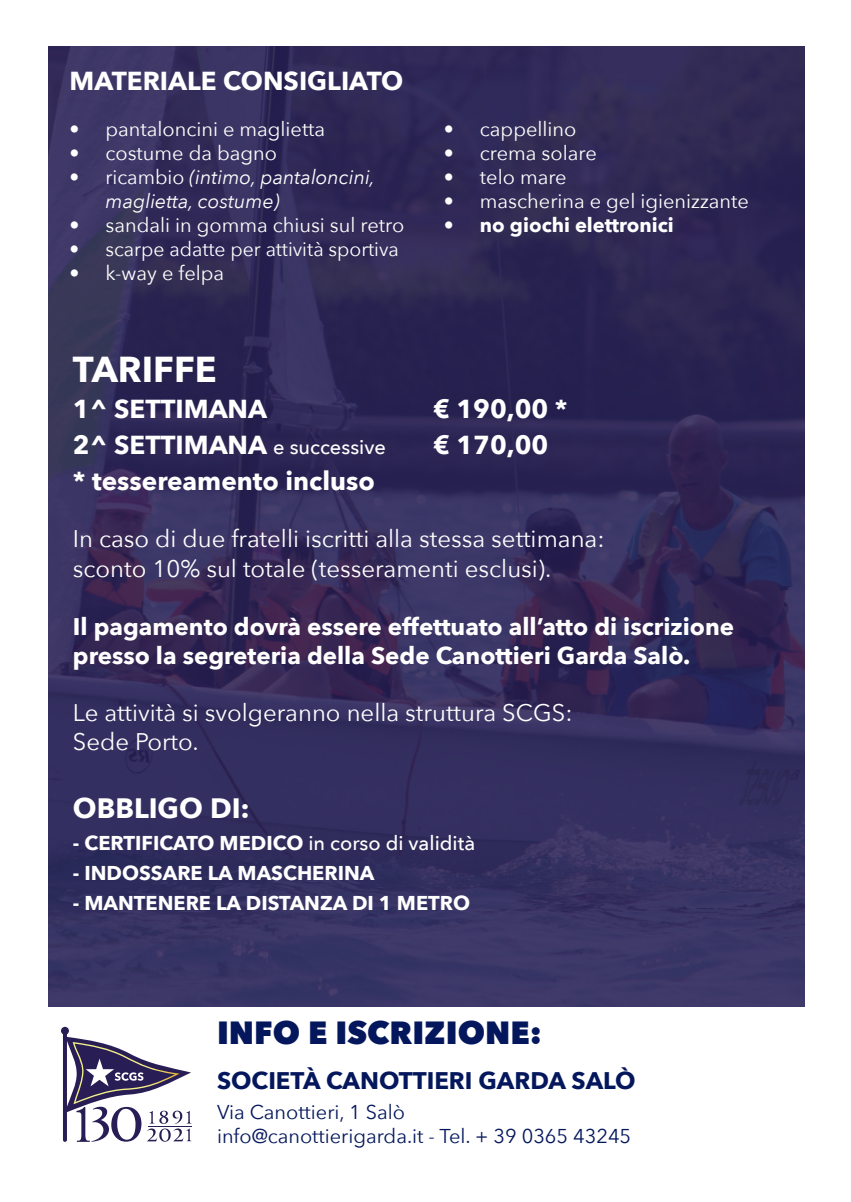
<style>
.page{position:relative;width:851px;height:1202px;background:#fff}
.page>*{position:absolute;margin:0;border:0;box-sizing:border-box;transform-origin:0 0}
.t1{font:700 36px "Avenir Next";color:#fff}
.t2{font:800 32px "Avenir Next";color:#04175c}
.t3{font:700 28px "Avenir Next";color:#fff}
.t4{font:700 26px "Avenir Next";color:#fff}
.t5{font:24px/30px "Avenir Next";color:#fff}
.t6{font:700 24px/28.8px "Avenir Next";color:#fff}
.t7{font:700 24px "Avenir Next";color:#04175c}
.t8{font:20px "Avenir Next";color:#fff}
.t9{font:700 20px "Avenir Next";color:#fff}
.t10{font:20px/24px "Avenir Next";color:#04175c}
.t11{font:italic 20px/24px "Avenir Next";color:#fff}
.s1{font-style:normal}
.s2{font-weight:500;font-size:20px}
.s3{font-weight:500}
</style>
<div class="page">
<img style="left:48px;top:46px;width:756px;height:960px">
<svg style="left:61px;top:1027px;width:130px;height:115px"></svg>
<hr style="left:148px;top:1126px;width:43px;height:1px;background:#281e54">
<h3 class="t4" style="left:69px;top:58px;width:335px">MATERIALE CONSIGLIATO</h3>
<p class="t8" style="left:69px;top:112px;width:257px">• pantaloncini e maglietta</p>
<p class="t8" style="left:69px;top:136px;width:209px">• costume da bagno</p>
<p class="t11" style="left:105px;top:164px;width:271px;text-indent:-36px"><span class="s1">• ricambio</span> (intimo, pantaloncini, maglietta, costume)</p>
<p class="t8" style="left:69px;top:208px;width:336px">• sandali in gomma chiusi sul retro</p>
<p class="t8" style="left:69px;top:232px;width:331px">• scarpe adatte per attività sportiva</p>
<p class="t8" style="left:69px;top:256px;width:156px">• k-way e felpa</p>
<p class="t8" style="left:444px;top:112px;width:134px">• cappellino</p>
<p class="t8" style="left:444px;top:136px;width:154px">• crema solare</p>
<p class="t8" style="left:444px;top:160px;width:124px">• telo mare</p>
<p class="t8" style="left:444px;top:184px;width:306px">• mascherina e gel igienizzante</p>
<p class="t9" style="left:444px;top:208px;width:231px">• no giochi elettronici</p>
<h1 class="t1" style="left:73px;top:338px;width:145px">TARIFFE</h1>
<h3 class="t4" style="left:73px;top:386px;width:196px">1^ SETTIMANA</h3>
<h3 class="t4" style="left:433px;top:386px;width:136px">€ 190,00 *</h3>
<h3 class="t4" style="left:73px;top:422px;width:314px">2^ SETTIMANA <span class="s2">e successive</span></h3>
<h3 class="t4" style="left:433px;top:422px;width:117px">€ 170,00</h3>
<h3 class="t4" style="left:73px;top:458px;width:303px">* tessereamento incluso</h3>
<p class="t5" style="left:73px;top:523px;width:533px">In caso di due fratelli iscritti alla stessa settimana: sconto 10% sul totale (tesseramenti esclusi).</p>
<p class="t6" style="left:73px;top:612px;width:662px">Il pagamento dovrà essere effettuato all’atto di iscrizione presso la segreteria della Sede Canottieri Garda Salò.</p>
<p class="t5" style="left:73px;top:698px;width:501px;line-height:28.8px">Le attività si svolgeranno nella struttura SCGS:<br>Sede Porto.</p>
<h3 class="t3" style="left:73px;top:783px;width:178px">OBBLIGO DI:</h3>
<p class="t9" style="left:73px;top:825px;width:404px">- CERTIFICATO MEDICO <span class="s3">in corso di validità</span></p>
<p class="t9" style="left:73px;top:855px;width:303px">- INDOSSARE LA MASCHERINA</p>
<p class="t9" style="left:73px;top:885px;width:398px">- MANTENERE LA DISTANZA DI 1 METRO</p>
<h2 class="t2" style="left:217px;top:1013px;width:326px">INFO E ISCRIZIONE:</h2>
<p class="t7" style="left:217px;top:1060px;width:420px">SOCIETÀ CANOTTIERI GARDA SALÒ</p>
<p class="t10" style="left:217px;top:1099px;width:415px">Via Canottieri, 1 Salò<br>info@canottierigarda.it - Tel. + 39 0365 43245</p>
</div>
